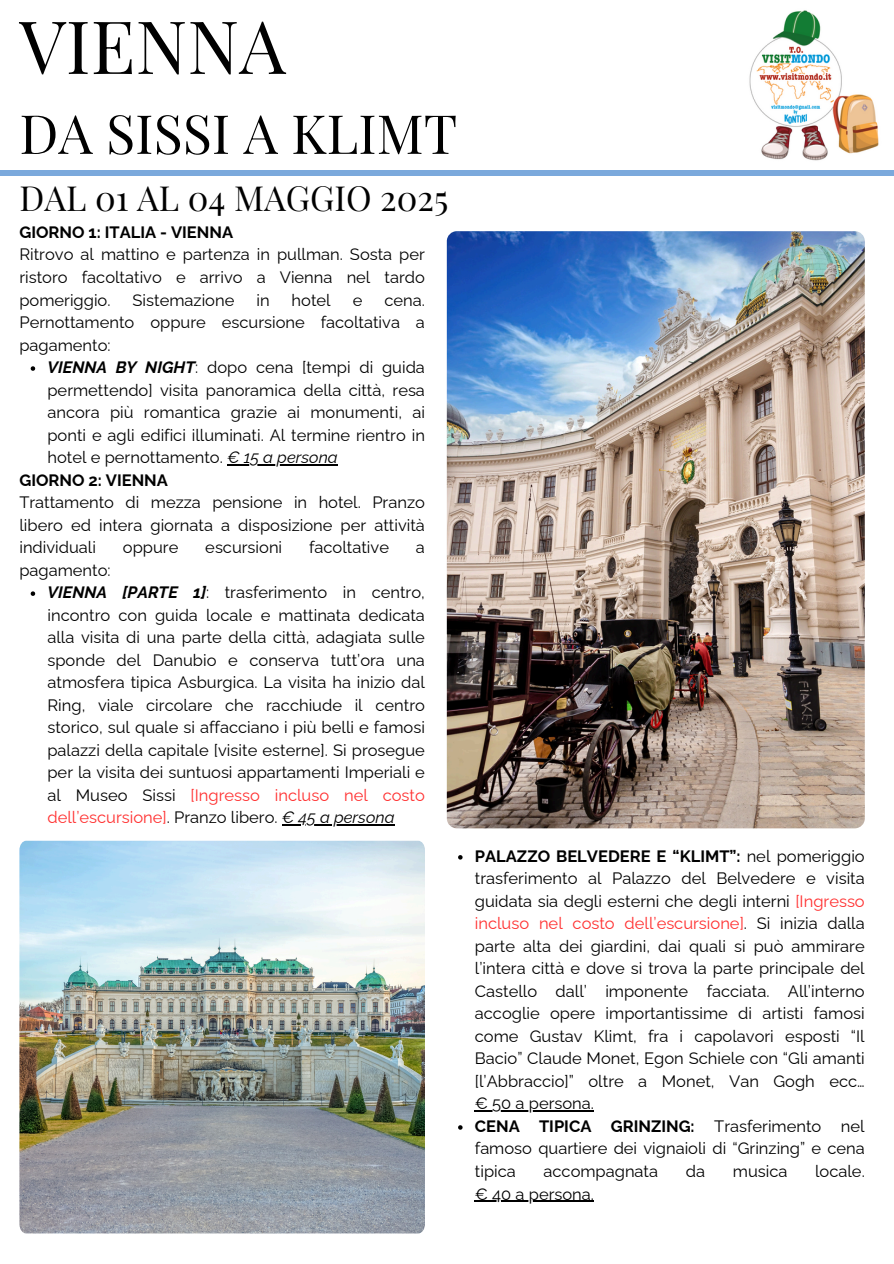
<style>
.page{position:relative;width:894px;height:1264px;background:#fff}
.page>*{position:absolute;margin:0;border:0;box-sizing:border-box;transform-origin:0 0}
.t1{font:73.5px "Playfair Display";color:#000}
.t2{font:54px "Playfair Display";color:#000}
.t3{font:34.5px "Playfair Display";color:#000}
.t4{font:16.5px/22.5px "Raleway";color:#000;text-align:justify}
.t5{font:700 16.5px "Raleway";color:#000}
.s1{font-weight:700;font-style:italic}
.s2{font-style:italic}
.s3{font-weight:700}
.s4{color:#ff3131}
</style>
<div class="page">
<div style="left:0;top:170px;width:893px;height:6px;background:#7ba9dc"></div>
<img style="left:446px;top:231px;width:418px;height:597px;border-radius:10px">
<img style="left:19px;top:840px;width:406px;height:393px">
<img style="left:749px;top:10px;width:130px;height:151px">
<svg style="left:31px;top:366px;width:4px;height:5px"></svg>
<hr style="left:227px;top:464px;width:111px;height:1px;background:#000">
<svg style="left:31px;top:591px;width:4px;height:5px"></svg>
<hr style="left:282px;top:824px;width:112px;height:1px;background:#000">
<svg style="left:458px;top:855px;width:4px;height:4px"></svg>
<hr style="left:474px;top:1110px;width:120px;height:1px;background:#000">
<svg style="left:458px;top:1125px;width:4px;height:4px"></svg>
<hr style="left:474px;top:1200px;width:120px;height:1px;background:#000">
<h2 class="t1" style="left:19px;top:-5px;width:268px">VIENNA</h2>
<h2 class="t2" style="left:19px;top:95px;width:439px">DA SISSI A KLIMT</h2>
<p class="t3" style="left:19px;top:174px;width:430px">DAL 01 AL 04 MAGGIO 2025</p>
<p class="t5" style="left:19px;top:222px;width:215px">GIORNO 1: ITALIA - VIENNA</p>
<p class="t4" style="left:19px;top:243px;width:407px">Ritrovo al mattino e partenza in pullman. Sosta per ristoro facoltativo e arrivo a Vienna nel tardo pomeriggio.</p>
<p class="t4" style="left:132px;top:288px;width:103px">Sistemazione</p>
<p class="t4" style="left:256px;top:288px;width:15px">in</p>
<p class="t4" style="left:291px;top:288px;width:41px">hotel</p>
<p class="t4" style="left:353px;top:288px;width:11px">e</p>
<p class="t4" style="left:19px;top:288px;width:407px;text-indent:365px">cena.<br>Pernottamento oppure escursione facoltativa a pagamento:</p>
<p class="t4" style="left:47px;top:356px;width:379px"><span class="s1">VIENNA BY NIGHT</span>: dopo cena [tempi di guida permettendo] visita panoramica della città, resa ancora più romantica grazie ai monumenti, ai ponti e agli edifici illuminati. Al termine rientro in hotel e pernottamento. <span class="s2">€ 15 a persona</span></p>
<p class="t4" style="left:19px;top:468px;width:407px;text-align:left"><span class="s3">GIORNO 2: VIENNA<br></span>Trattamento di mezza pensione in hotel. Pranzo libero ed intera giornata a disposizione per attività individuali</p>
<p class="t4" style="left:123px;top:536px;width:57px">oppure</p>
<p class="t4" style="left:205px;top:536px;width:78px">escursioni</p>
<p class="t4" style="left:309px;top:536px;width:81px">facoltative</p>
<p class="t4" style="left:416px;top:536px;width:10px">a</p>
<p class="t4" style="left:47px;top:558px;width:379px;text-indent:-28px">pagamento:<br><span class="s1">VIENNA [PARTE 1]</span>: trasferimento in centro,</p>
<p class="t4" style="left:47px;top:603px;width:379px">incontro con guida locale e mattinata dedicata alla visita di una parte della città, adagiata sulle sponde del Danubio e conserva tutt’ora una atmosfera tipica Asburgica. La visita ha inizio dal Ring, viale circolare che racchiude il centro storico, sul quale si affacciano i più belli e famosi palazzi della capitale [visite esterne]. Si prosegue per la visita dei suntuosi appartamenti Imperiali e al Museo Sissi <span class="s4">[Ingresso incluso nel costo dell’escursione]</span>. Pranzo libero. <span class="s2">€ 45 a persona</span></p>
<p class="t4" style="left:474px;top:844px;width:391px"><span class="s3">PALAZZO BELVEDERE E “KLIMT”:</span> nel pomeriggio trasferimento al Palazzo del Belvedere e visita guidata sia degli esterni che degli interni <span class="s4">[Ingresso incluso nel costo dell’escursione]</span>. Si inizia dalla parte alta dei giardini, dai quali si può ammirare l’intera città e dove si trova la parte principale del Castello dall’ imponente facciata. All’interno accoglie opere importantissime di artisti famosi come Gustav Klimt, fra i capolavori esposti “Il Bacio” Claude Monet, Egon Schiele con “Gli amanti [l’Abbraccio]” oltre a Monet, Van Gogh ecc…</p>
<p class="t4" style="left:474px;top:1092px;width:391px;text-align:left">€ 50 a persona.<br><span class="s3">CENA TIPICA GRINZING:</span> Trasferimento nel famoso quartiere dei vignaioli di “Grinzing” e cena tipica</p>
<p class="t4" style="left:543px;top:1159px;width:116px">accompagnata</p>
<p class="t4" style="left:685px;top:1159px;width:21px">da</p>
<p class="t4" style="left:732px;top:1159px;width:56px">musica</p>
<p class="t4" style="left:814px;top:1159px;width:51px">locale.</p>
<p class="t4" style="left:474px;top:1182px;width:121px">€ 40 a persona.</p>
</div>
